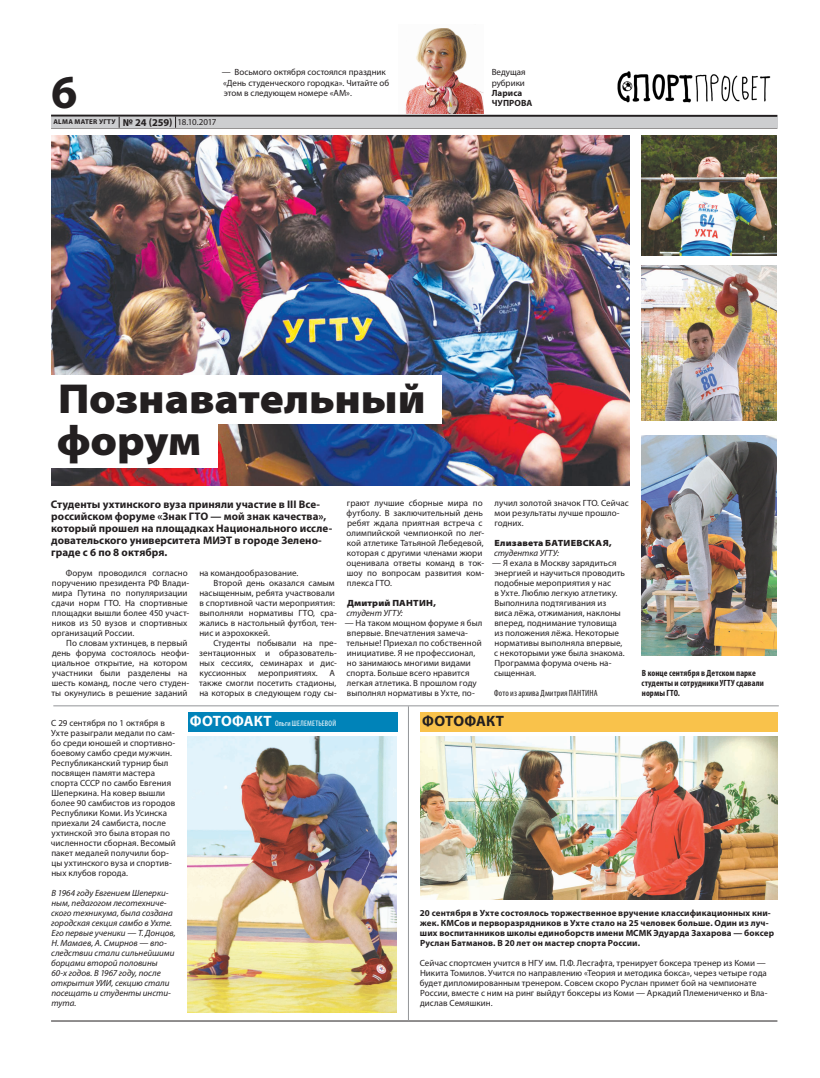
<style>
.page{position:relative;width:820px;height:1078px;background:#fff}
.page>*{position:absolute;margin:0;border:0;box-sizing:border-box;transform-origin:0 0}
.t1{font:700 47.4px "Myriad Pro";color:#231f20}
.t2{font:900 semi-expanded 42px/42px "Myriad Pro";letter-spacing:-.005em;color:#231f20}
.t3{font:700 15px "Myriad Pro";letter-spacing:.01em;color:#231f20}
.t4{font:700 11px/12px "Myriad Pro";letter-spacing:.005em;color:#231f20}
.t5{font:9px/10px "Myriad Pro";letter-spacing:.005em;color:#231f20}
.t6{font:italic 9px/10px "Myriad Pro";color:#231f20}
.t7{font:700 9px/10px "Myriad Pro";letter-spacing:.01em;color:#231f20}
.t8{font:700 condensed 9px/10px "Myriad Pro";letter-spacing:.01em;color:#231f20}
.t9{font:900 semi-expanded 9px "Myriad Pro";letter-spacing:.02em;color:#231f20}
.t10{font:condensed 9px "Myriad Pro";letter-spacing:.01em;color:#231f20}
.t11{font:condensed 8px "Myriad Pro";letter-spacing:.025em;color:#fff}
.t12{font:700 7px "Myriad Pro";letter-spacing:.04em;color:#231f20}
.s1{font-size:10.5px}
.s2{font-weight:400;font-size:9px}
.s3{font-weight:700;font-stretch:normal;font-size:15px}
</style>
<div class="page">
<hr style="left:51px;top:128px;width:726px;height:1px;background:#231f20">
<hr style="left:51px;top:115px;width:726px;height:2px;background:#231f20">
<div style="left:51px;top:117px;width:726px;height:11px;background:#cdced0"></div>
<svg style="left:175px;top:116px;width:1px;height:12px"></svg>
<hr style="left:51px;top:1020px;width:726px;height:1px;background:#231f20">
<img style="left:617px;top:71px;width:154px;height:31px">
<img style="left:405px;top:28px;width:78px;height:86px">
<img style="left:51px;top:135px;width:578px;height:350px">
<div style="left:51px;top:375px;width:390px;height:48px;background:#fff"></div>
<div style="left:51px;top:420px;width:167px;height:48px;background:#fff"></div>
<hr style="left:53px;top:705px;width:725px;height:1px;background:#939598">
<img style="left:641px;top:135px;width:135px;height:120px">
<img style="left:641px;top:265px;width:135px;height:155px">
<img style="left:641px;top:435px;width:135px;height:220px">
<img style="left:420px;top:736px;width:357px;height:162px">
<div style="left:420px;top:711px;width:357px;height:20px;background:#f9c24b"></div>
<hr style="left:408px;top:706px;width:1px;height:314px;background:#939598">
<div style="left:187px;top:711px;width:210px;height:20px;background:#0083b9"></div>
<img style="left:187px;top:736px;width:209px;height:275px">
<p class="t5" style="left:222px;top:67px;width:169px">— Восьмого октября состоялся праздник «День студенческого городка». Читайте об этом в следующем номере «АМ».</p>
<h1 class="t1" style="left:51px;top:61px;width:28px">6</h1>
<p class="t12" style="left:53px;top:117px;width:164px">ALMA MATER УГТУ <span class="s1">№ 24 (259)</span> <span class="s2">18.10.2017</span></p>
<p class="t5" style="left:491px;top:67px;width:35px">Ведущая рубрики</p>
<p class="t7" style="left:491px;top:87px;width:42px">Лариса<br>ЧУПРОВА</p>
<h2 class="t2" style="left:57px;top:378px;width:370px">Познавательный форум</h2>
<p class="t4" style="left:51px;top:498px;width:283px">Студенты ухтинского вуза приняли участие в III Все&shy;российском форуме «Знак ГТО — мой знак качества», который прошел на площадках Национального иссле&shy;довательского университета МИЭТ в городе Зелено&shy;граде с 6 по 8 октября.</p>
<p class="t5" style="left:346px;top:497px;width:139px">грают лучшие сборные мира по футболу. В заключительный день ребят ждала приятная встреча с олимпийской чемпионкой по лег&shy;кой атлетике Татьяной Лебедевой, которая с другими членами жюри оценивала ответы команд в ток&shy;шоу по вопросам развития ком&shy;плекса ГТО.</p>
<p class="t9" style="left:347px;top:597px;width:90px">Дмитрий ПАНТИН,</p>
<p class="t6" style="left:346px;top:607px;width:58px">студент УГТУ:</p>
<p class="t5" style="left:344px;top:617px;width:139px">— На таком мощном форуме я был впервые. Впечатления замеча&shy;тельные! Приехал по собственной инициативе. Я не профессионал, но занимаюсь многими видами спорта. Больше всего нравится легкая атлетика. В прошлом году выполнял нормативы в Ухте, по-</p>
<p class="t5" style="left:199px;top:567px;width:100px">на командообразование.</p>
<p class="t5" style="left:213px;top:577px;width:122px">Второй день оказался самым</p>
<p class="t5" style="left:199px;top:587px;width:137px">насыщенным, ребята участвовали</p>
<p class="t5" style="left:199px;top:597px;width:137px">в спортивной части мероприятия:</p>
<p class="t5" style="left:199px;top:607px;width:139px">выполняли нормативы ГТО, сра-</p>
<p class="t5" style="left:199px;top:617px;width:139px">жались в настольный футбол, тен-</p>
<p class="t5" style="left:199px;top:627px;width:72px">нис и аэрохоккей.</p>
<p class="t5" style="left:213px;top:637px;width:125px">Студенты побывали на пре-</p>
<p class="t5" style="left:199px;top:647px;width:139px">зентационных и образователь-</p>
<p class="t5" style="left:199px;top:657px;width:139px">ных сессиях, семинарах и дис-</p>
<p class="t5" style="left:199px;top:667px;width:48px">куссионных</p>
<p class="t5" style="left:258px;top:667px;width:61px">мероприятиях.</p>
<p class="t5" style="left:52px;top:567px;width:139px;text-indent:14px">Форум проводился согласно поручению президента РФ Влади&shy;мира Путина по популяризации сдачи норм ГТО. На спортивные площадки вышли более 450 участ&shy;ников из 50 вузов и спортивных организаций России.</p>
<p class="t5" style="left:52px;top:637px;width:139px;text-indent:15px">По словам ухтинцев, в первый день форума состоялось неофи&shy;циальное открытие, на котором участники были разделены на шесть команд, после чего студен&shy;ты окунулись в решение заданий</p>
<p class="t5" style="left:199px;top:667px;width:139px;text-indent:130px">А также смогли посетить стадионы, на которых в следующем году сы-</p>
<p class="t5" style="left:494px;top:497px;width:136px">лучил золотой значок ГТО. Сейчас мои результаты лучше прошло&shy;годних.</p>
<p class="t9" style="left:494px;top:537px;width:119px">Елизавета БАТИЕВСКАЯ,</p>
<p class="t6" style="left:494px;top:547px;width:66px">студентка УГТУ:</p>
<p class="t5" style="left:492px;top:557px;width:134px">— Я ехала в Москву зарядиться энергией и научиться проводить подобные мероприятия у нас<br>в Ухте. Люблю легкую атлетику.<br>Выполнила подтягивания из<br>виса лёжа, отжимания, наклоны вперед, поднимание туловища из положения лёжа. Некоторые нормативы выполняла впервые, с некоторыми уже была знакома.<br>Программа форума очень на&shy;сыщенная.</p>
<p class="t10" style="left:494px;top:687px;width:105px">Фото из архива Дмитрия ПАНТИНА</p>
<p class="t8" style="left:641px;top:667px;width:124px">В конце сентября в Детском парке студенты и сотрудники УГТУ сдавали нормы ГТО.</p>
<p class="t5" style="left:51px;top:717px;width:115px">С 29 сентября по 1 октября в</p>
<h3 class="t3" style="left:422px;top:711px;width:83px">ФОТОФАКТ</h3>
<p class="t5" style="left:51px;top:727px;width:127px">Ухте разыграли медали по сам&shy;бо среди юношей и спортивно&shy;боевому самбо среди мужчин.<br>Республиканский турнир был посвящен памяти мастера спорта СССР по самбо Евгения<br>Шеперкина. На ковер вышли более 90 самбистов из городов<br>Республики Коми. Из Усинска приехали 24 самбиста, после ухтинской это была вторая по численности сборная. Весомый пакет медалей получили бор&shy;цы ухтинского вуза и спортив&shy;ных клубов города.</p>
<p class="t6" style="left:51px;top:887px;width:126px">В 1964 году Евгением Шеперки&shy;ным, педагогом лесотехниче&shy;ского техникума, была создана городская секция самбо в Ухте.<br>Его первые ученики — Т. Донцов,<br>Н. Мамаев, А. Смирнов — впо&shy;следствии стали сильнейшими борцами второй половины<br>60-х годов. В 1967 году, после открытия УИИ, секцию стали посещать и студенты инсти&shy;тута.</p>
<p class="t11" style="left:190px;top:718px;width:148px"><span class="s3">ФОТОФАКТ</span> Ольги ШЕЛЕМЕТЬЕВОЙ</p>
<p class="t7" style="left:419px;top:907px;width:355px">20 сентября в Ухте состоялось торжественное вручение классификационных кни&shy;жек. КМСов и перворазрядников в Ухте стало на 25 человек больше. Один из луч&shy;ших воспитанников школы единоборств имени МСМК Эдуарда Захарова — боксер Руслан Батманов. В 20 лет он мастер спорта России.</p>
<p class="t5" style="left:419px;top:957px;width:349px">Сейчас спортсмен учится в НГУ им. П.Ф. Лесгафта, тренирует боксера тренер из Коми — Никита Томилов. Учится по направлению «Теория и методика бокса», через четыре года будет дипломированным тренером. Совсем скоро Руслан примет бой на чемпионате России, вместе с ним на ринг выйдут боксеры из Коми — Аркадий Племениченко и Вла&shy;дислав Семяшкин.</p>
</div>
